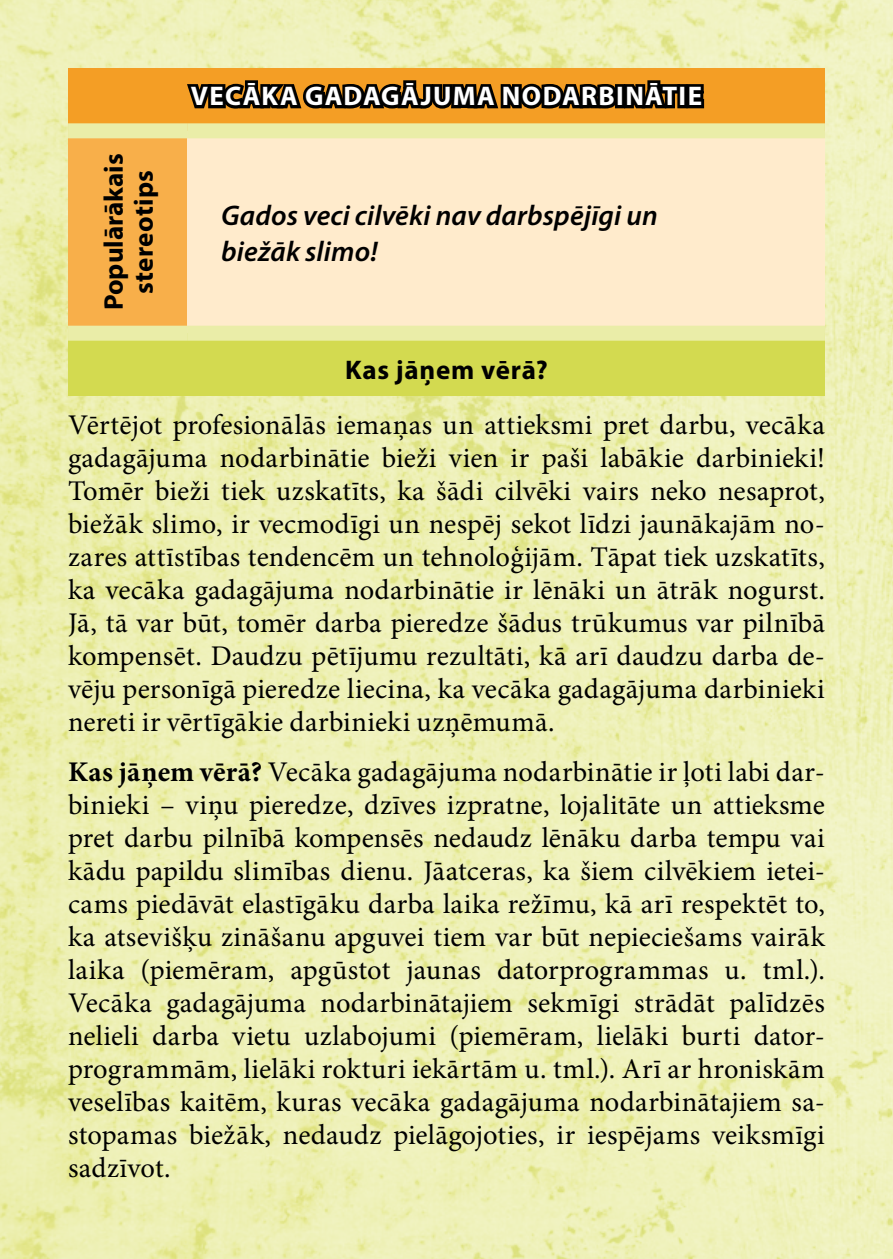
<style>
.page{position:relative;width:893px;height:1259px;background:#fff}
.page>*{position:absolute;margin:0;border:0;box-sizing:border-box;transform-origin:0 0}
.t1{font:28.5px/33px "Minion Pro";letter-spacing:.01em;color:#000;text-align:justify}
.t2{font:italic 600 28.5px/36px "Myriad Pro";letter-spacing:.005em;color:#000}
.t3{font:700 27px "Myriad Pro";letter-spacing:.05em;color:#fff}
.t4{font:700 27px/30px "Myriad Pro";letter-spacing:.01em;color:#000;text-align:center}
.t5{font:700 27px "Myriad Pro";letter-spacing:.03em;color:#000}
.s1{font-weight:700}
</style>
<div class="page">
<img style="left:0;top:0;width:893px;height:1259px">
<div style="left:68px;top:68px;width:757px;height:63px;background:#f49e25"></div>
<div style="left:68px;top:131px;width:119px;height:202px;background:#f8af4a"></div>
<div style="left:187px;top:131px;width:638px;height:202px;background:#ffebcc"></div>
<div style="left:68px;top:333px;width:757px;height:63px;background:#d3da50"></div>
<div style="left:68px;top:123px;width:119px;height:15px;background:#eaeda8"></div>
<div style="left:187px;top:123px;width:638px;height:15px;background:#eaeda8"></div>
<div style="left:68px;top:326px;width:119px;height:15px;background:#eaeda8"></div>
<div style="left:187px;top:326px;width:638px;height:15px;background:#eaeda8"></div>
<svg style="left:183px;top:0;width:524px;height:139px"></svg>
<p class="t4" style="left:98px;top:310px;width:158px;rotate:-90deg">Populārākais stereotips</p>
<p class="t3" style="left:191px;top:79px;width:513px">VECĀKA GADAGĀJUMA NODARBINĀTIE</p>
<p class="t2" style="left:221px;top:196px;width:438px">Gados veci cilvēki nav darbspējīgi un biežāk slimo!</p>
<p class="t5" style="left:345px;top:352px;width:204px">Kas jāņem vērā?</p>
<p class="t1" style="left:68px;top:408px;width:758px">Vērtējot profesionālās iemaņas un attieksmi pret darbu, vecāka gadagājuma nodarbinātie bieži vien ir paši labākie darbinieki!<br>Tomēr bieži tiek uzskatīts, ka šādi cilvēki vairs neko nesaprot, biežāk slimo, ir vecmodīgi un nespēj sekot līdzi jaunākajām no&shy;zares attīstības tendencēm un tehnoloģijām. Tāpat tiek uzskatīts, ka vecāka gadagājuma nodarbinātie ir lēnāki un ātrāk nogurst.<br>Jā, tā var būt, tomēr darba pieredze šādus trūkumus var pilnībā kompensēt. Daudzu pētījumu rezultāti, kā arī daudzu darba de&shy;vēju personīgā pieredze liecina, ka vecāka gadagājuma darbinieki nereti ir vērtīgākie darbinieki uzņēmumā.</p>
<p class="t1" style="left:68px;top:755px;width:758px"><span class="s1">Kas jāņem vērā?</span> Vecāka gadagājuma nodarbinātie ir ļoti labi dar&shy;binieki – viņu pieredze, dzīves izpratne, lojalitāte un attieksme pret darbu pilnībā kompensēs nedaudz lēnāku darba tempu vai kādu papildu slimības dienu. Jāatceras, ka šiem cilvēkiem ietei&shy;cams piedāvāt elastīgāku darba laika režīmu, kā arī respektēt to, ka atsevišķu zināšanu apguvei tiem var būt nepieciešams vairāk laika (piemēram, apgūstot jaunas datorprogrammas u. tml.).<br>Vecāka gadagājuma nodarbinātajiem sekmīgi strādāt palīdzēs nelieli darba vietu uzlabojumi (piemēram, lielāki burti dator&shy;programmām, lielāki rokturi iekārtām u. tml.). Arī ar hroniskām veselības kaitēm, kuras vecāka gadagājuma nodarbinātajiem sa&shy;stopamas biežāk, nedaudz pielāgojoties, ir iespējams veiksmīgi sadzīvot.</p>
</div>
